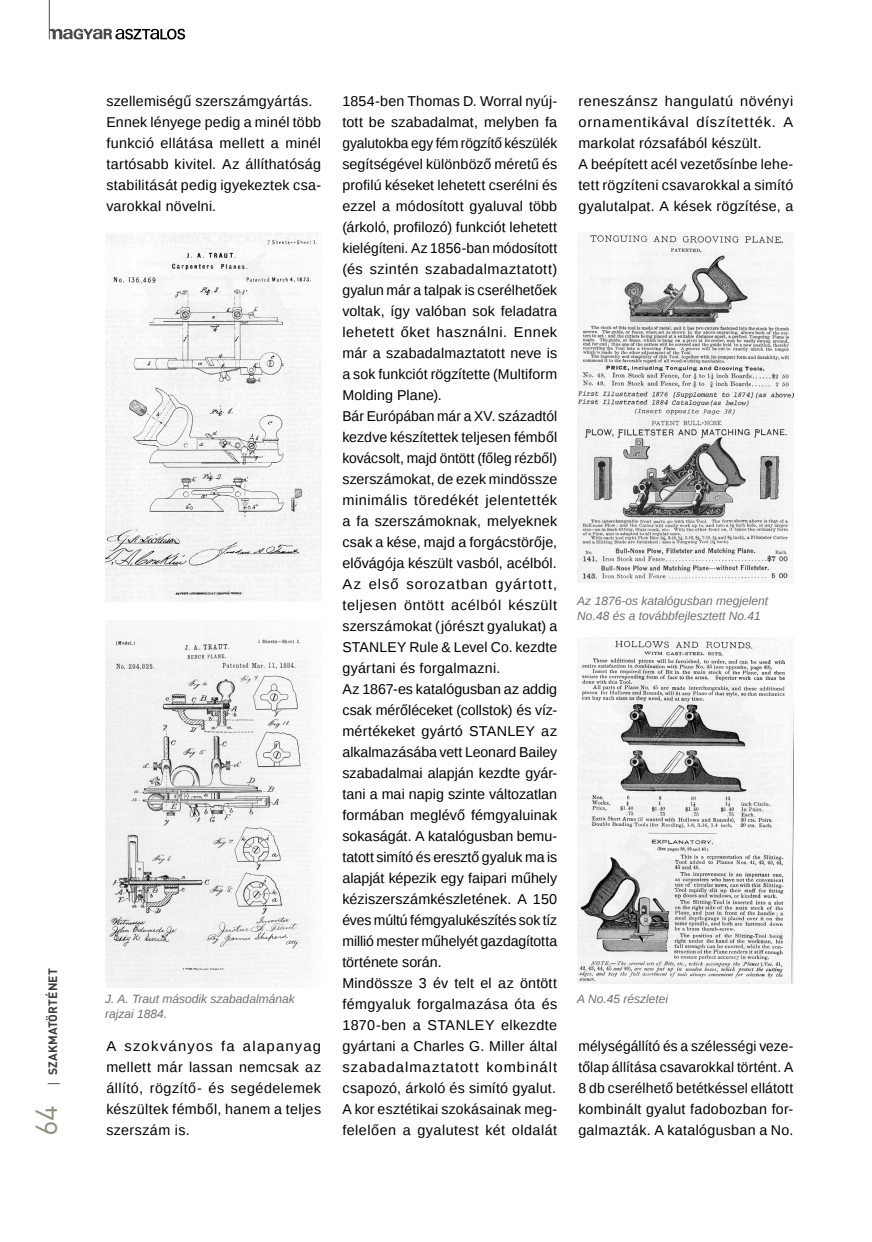
<style>
.page{position:relative;width:872px;height:1242px;background:#fff}
.page>*{position:absolute;margin:0;border:0;box-sizing:border-box;transform-origin:0 0}
.t1{font:30px "DIN Pro";color:#968e82}
.t2{font:14.25px/21px "Liberation Sans";letter-spacing:.015em;color:#000}
.t3{font:14.25px/21px "Liberation Sans";letter-spacing:.015em;color:#000;text-align:justify;scale:1.04 1}
.t4{font:italic 12px/14.4px "Liberation Sans";color:#706f6f}
.t5{font:700 12px "DIN Pro";letter-spacing:.01em;color:#3c3c3b}
.s1{font-family:"Open Sans";font-weight:400}
</style>
<div class="page">
<svg style="left:49px;top:29px;width:136px;height:11px"></svg>
<hr style="left:49px;top:0;width:1px;height:39px;background:#4a4a49">
<img style="left:577px;top:232px;width:216px;height:350px">
<img style="left:105px;top:232px;width:216px;height:370px">
<img style="left:105px;top:620px;width:210px;height:368px">
<img style="left:577px;top:637px;width:216px;height:346px">
<p class="t5" style="left:45px;top:1087px;width:120px;rotate:-90deg"><span class="s1">|</span> SZAKMATÖRTÉNET</p>
<h1 class="t1" style="left:26px;top:1136px;width:33px;rotate:-90deg">64</h1>
<p class="t2" style="left:342px;top:91px;width:216px">1854-ben Thomas D. Worral nyúj&shy;tott be szabadalmat, melyben fa gyalutokba egy fém rögzítő készülék segítségével különböző méretű és profilú késeket lehetett cserélni és ezzel a módosított gyaluval több (árkoló, profilozó) funkciót lehetett kielégíteni. Az 1856-ban módosított (és szintén szabadalmaztatott) gyalun már a talpak is cserélhetőek voltak, így valóban sok feladatra lehetett őket használni. Ennek már a szabadalmaztatott neve is a sok funkciót rögzítette (Multiform Molding Plane).<br>Bár Európában már a XV. századtól kezdve készítettek teljesen fémből kovácsolt, majd öntött (főleg rézből) szerszámokat, de ezek mindössze minimális töredékét jelentették a fa szerszámoknak, melyeknek csak a kése, majd a forgácstörője, elővágója készült vasból, acélból.<br>Az első sorozatban gyártott, teljesen öntött acélból készült szerszámokat (jórészt gyalukat) a STANLEY Rule &amp; Level Co. kezdte gyártani és forgalmazni.<br>Az 1867-es katalógusban az addig csak mérőléceket (collstok) és víz&shy;mértékeket gyártó STANLEY az alkalmazásába vett Leonard Bailey szabadalmai alapján kezdte gyár&shy;tani a mai napig szinte változatlan formában meglévő fémgyaluinak sokaságát. A katalógusban bemu&shy;tatott simító és eresztő gyaluk ma is alapját képezik egy faipari műhely kéziszerszámkészletének. A 150 éves múltú fémgyalukészítés sok tíz millió mester műhelyét gazdagította története során.<br>Mindössze 3 év telt el az öntött fémgyaluk forgalmazása óta és 1870-ben a STANLEY elkezdte gyártani a Charles G. Miller által szabadalmaztatott kombinált csapozó, árkoló és simító gyalut.<br>A kor esztétikai szokásainak meg&shy;felelően a gyalutest két oldalát</p>
<p class="t2" style="left:578px;top:91px;width:216px">reneszánsz hangulatú növényi ornamentikával díszítették. A markolat rózsafából készült.<br>A beépített acél vezetősínbe lehe&shy;tett rögzíteni csavarokkal a simító gyalutalpat. A kések rögzítése, a</p>
<p class="t2" style="left:106px;top:91px;width:216px">szellemiségű szerszámgyártás.<br>Ennek lényege pedig a minél több funkció ellátása mellett a minél tartósabb kivitel. Az állíthatóság stabilitását pedig igyekeztek csa&shy;varokkal növelni.</p>
<p class="t4" style="left:577px;top:593px;width:192px">Az 1876-os katalógusban megjelent<br>No.48 és a továbbfejlesztett No.41</p>
<p class="t4" style="left:105px;top:991px;width:191px">J. A. Traut második szabadalmának rajzai 1884.</p>
<p class="t4" style="left:577px;top:991px;width:92px">A No.45 részletei</p>
<p class="t3" style="left:106px;top:1036px;width:208px">A szokványos fa alapanyag mellett már lassan nemcsak az állító, rögzítő- és segédelemek készültek fémből, hanem a teljes szerszám is.</p>
<p class="t2" style="left:578px;top:1036px;width:216px;text-align:justify">mélységállító és a szélességi veze&shy;tőlap állítása csavarokkal történt. A 8 db cserélhető betétkéssel ellátott kombinált gyalut fadobozban for&shy;galmazták. A katalógusban a No.</p>
</div>
